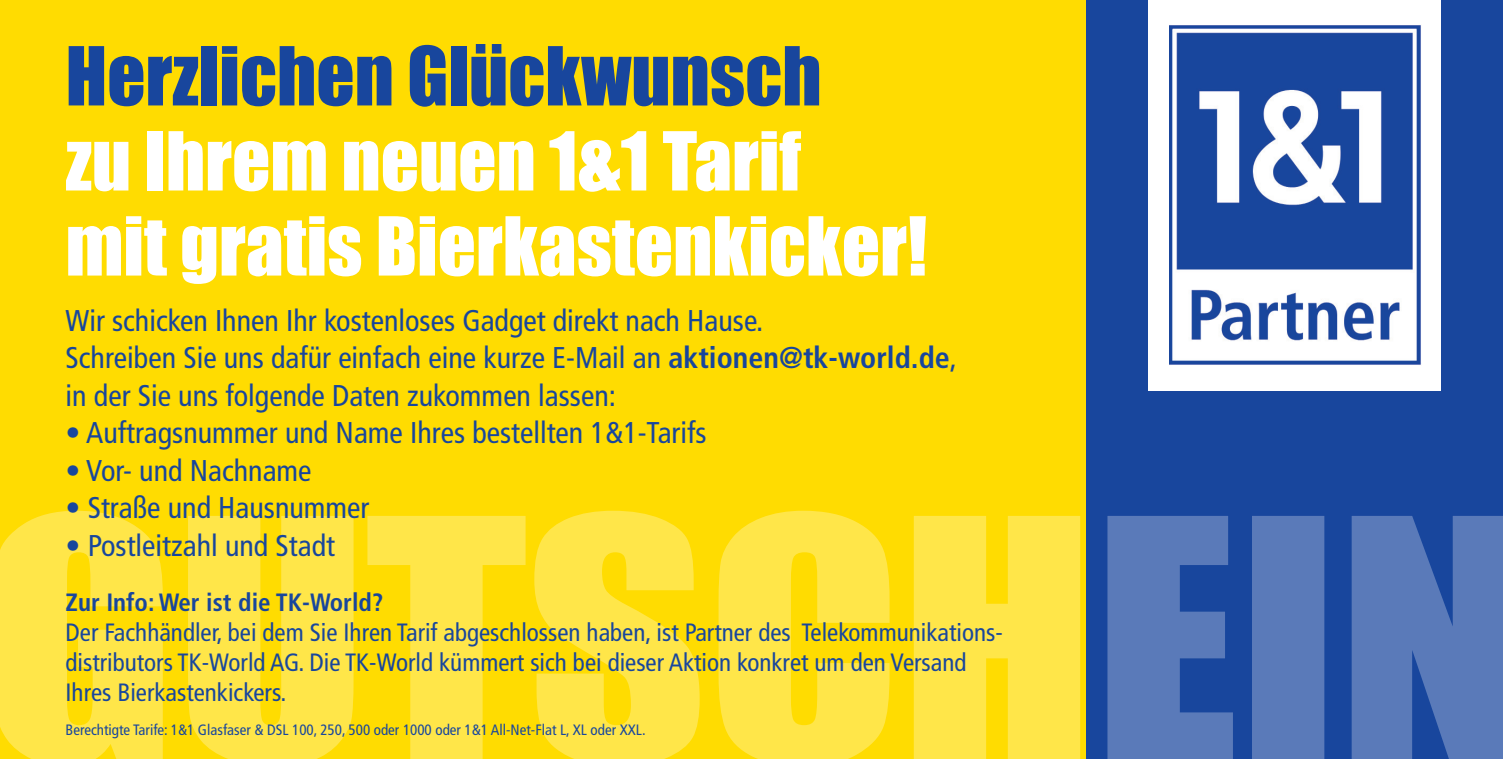
<style>
.page{position:relative;width:1503px;height:759px;background:#fff}
.page>*{position:absolute;margin:0;border:0;box-sizing:border-box;transform-origin:0 0}
.t1{font:75px/85px "Impact";color:#fff}
.t2{font:75px "Impact";color:#18469d}
.t3{font:condensed 30px/37.5px "Frutiger";color:#18469d}
.t4{font:condensed 25px/30px "Frutiger";color:#18469d}
.t5{font:700 condensed 25px "Frutiger";color:#18469d}
.t6{font:condensed 15px "Frutiger";color:#18469d}
.s1{font-weight:700}
</style>
<div class="page">
<div style="left:0;top:0;width:1086px;height:758px;background:#ffdc01"></div>
<div style="left:1086px;top:0;width:416px;height:758px;background:#18469d"></div>
<div style="left:1148px;top:0;width:292px;height:390px;background:#fff"></div>
<svg style="left:0;top:510px;width:1502px;height:248px;fill:#ffe149"></svg>
<img style="left:1169px;top:25px;width:252px;height:340px">
<h1 class="t2" style="left:66px;top:18px;width:757px">Herzlichen Glückwunsch</h1>
<h1 class="t1" style="left:66px;top:116px;width:863px">zu Ihrem neuen 1&amp;1 Tarif<br>mit gratis Bierkastenkicker!</h1>
<p class="t3" style="left:66px;top:301px;width:893px">Wir schicken Ihnen Ihr kostenloses Gadget direkt nach Hause.<br>Schreiben Sie uns dafür einfach eine kurze E-Mail an <span class="s1">aktionen@tk-world.de</span>, in der Sie uns folgende Daten zukommen lassen:</p>
<p class="t3" style="left:66px;top:414px;width:642px">• Auftragsnummer und Name Ihres bestellten 1&amp;1-Tarifs</p>
<p class="t3" style="left:66px;top:451px;width:247px">• Vor- und Nachname</p>
<p class="t3" style="left:66px;top:489px;width:305px">• Straße und Hausnummer</p>
<p class="t3" style="left:66px;top:526px;width:271px">• Postleitzahl und Stadt</p>
<p class="t5" style="left:66px;top:587px;width:319px">Zur Info: Wer ist die TK-World?</p>
<p class="t4" style="left:66px;top:617px;width:938px">Der Fachhändler, bei dem Sie Ihren Tarif abgeschlossen haben, ist Partner des Telekommunikations&shy;distributors TK-World AG. Die TK-World kümmert sich bei dieser Aktion konkret um den Versand<br>Ihres Bierkastenkickers.</p>
<p class="t6" style="left:66px;top:720px;width:581px">Berechtigte Tarife: 1&amp;1 Glasfaser &amp; DSL 100, 250, 500 oder 1000 oder 1&amp;1 All-Net-Flat L, XL oder XXL.</p>
</div>
